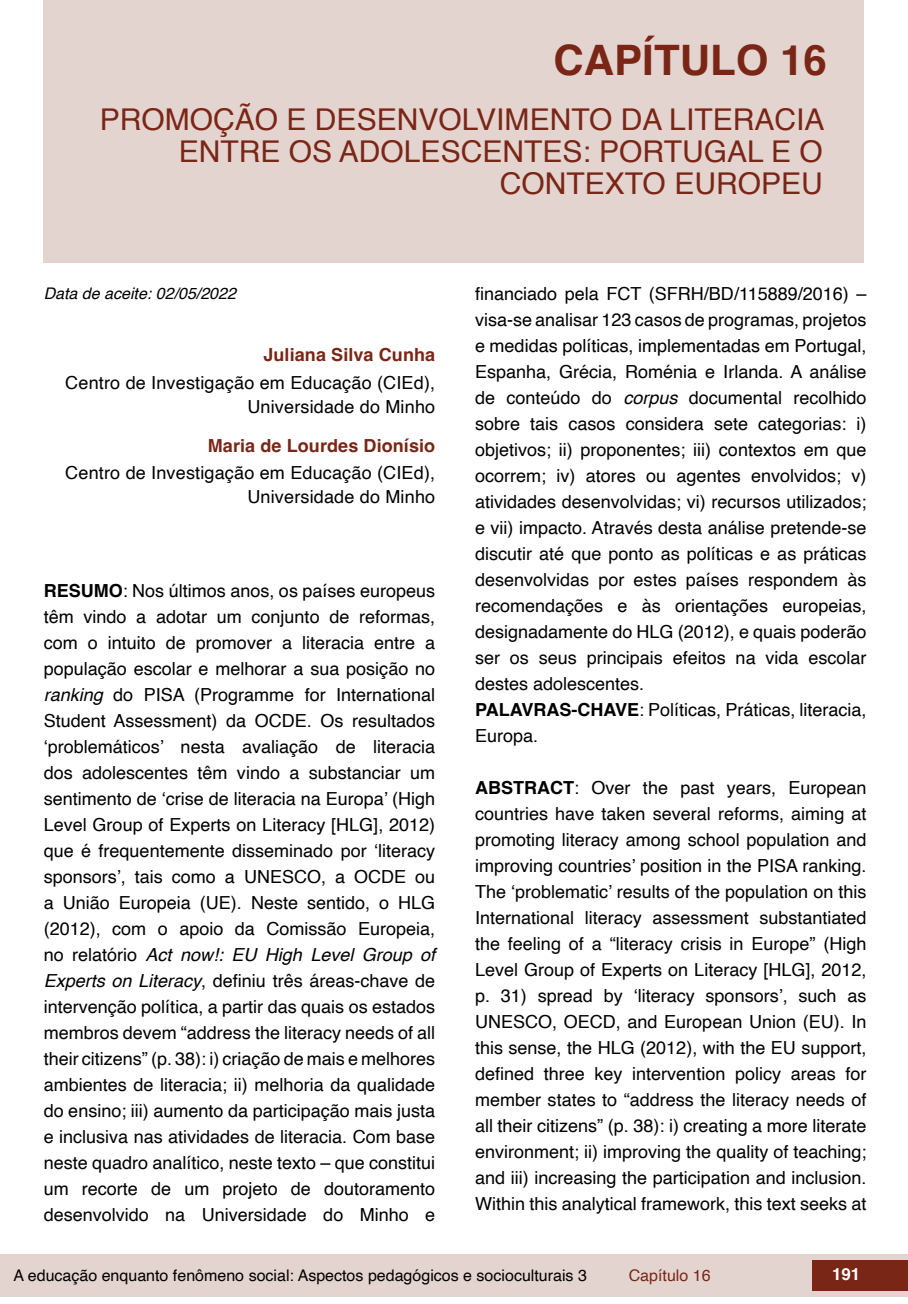
<style>
.page{position:relative;width:908px;height:1304px;background:#fff}
.page>*{position:absolute;margin:0;border:0;box-sizing:border-box;transform-origin:0 0}
.t1{font:700 42px "Helvetica";color:#7a2616}
.t2{font:30px/32px "Helvetica";color:#7a2616;text-align:right}
.t3{font:18px/26px "Helvetica";color:#000;text-align:right}
.t4{font:700 18px "Helvetica";letter-spacing:.005em;color:#7a2616}
.t5{font:700 16.8px "Helvetica";color:#fff}
.t6{font:16px "Helvetica";color:#000}
.t7{font:italic 16px "Helvetica";color:#000}
.t8{font:16px "Helvetica";color:#7a2616}
.s1{font-weight:700}
.s2{font-style:italic}
</style>
<div class="page">
<div style="left:0;top:1254px;width:906px;height:43px;background:#e4d4d0"></div>
<div style="left:812px;top:1261px;width:95px;height:30px;background:#7a2616"></div>
<div style="left:44px;top:0;width:819px;height:263px;background:#e4d4d0"></div>
<h1 class="t1" style="left:553px;top:35px;width:275px">CAPÍTULO 16</h1>
<h2 class="t2" style="left:100px;top:104px;width:726px">PROMOÇÃO E DESENVOLVIMENTO DA LITERACIA<br>ENTRE OS ADOLESCENTES: PORTUGAL E O<br>CONTEXTO EUROPEU</h2>
<p class="t7" style="left:44px;top:280px;width:194px">Data de aceite: 02/05/2022</p>
<p class="t4" style="left:263px;top:344px;width:173px">Juliana Silva Cunha</p>
<p class="t3" style="left:65px;top:371px;width:371px;line-height:24px">Centro de Investigação em Educação (CIEd),<br>Universidade do Minho</p>
<p class="t4" style="left:208px;top:435px;width:229px">Maria de Lourdes Dionísio</p>
<p class="t3" style="left:65px;top:462px;width:371px;line-height:24px">Centro de Investigação em Educação (CIEd),<br>Universidade do Minho</p>
<p class="t3" style="left:44px;top:579px;width:393px;text-align:justify"><span class="s1">RESUMO</span>: Nos últimos anos, os países europeus têm vindo a adotar um conjunto de reformas, com o intuito de promover a literacia entre a população escolar e melhorar a sua posição no <span class="s2">ranking</span> do PISA (Programme for International Student Assessment) da OCDE. Os resultados ‘problemáticos’ nesta avaliação de literacia dos adolescentes têm vindo a substanciar um sentimento de ‘crise de literacia na Europa’ (High Level Group of Experts on Literacy [HLG], 2012) que é frequentemente disseminado por ‘literacy sponsors’, tais como a UNESCO, a OCDE ou a União Europeia (UE). Neste sentido, o HLG (2012), com o apoio da Comissão Europeia, no relatório <span class="s2">Act now!: EU High Level Group of Experts on Literacy</span>, definiu três áreas-chave de intervenção política, a partir das quais os estados membros devem “address the literacy needs of all their citizens” (p. 38): i) criação de mais e melhores ambientes de literacia; ii) melhoria da qualidade do ensino; iii) aumento da participação mais justa e inclusiva nas atividades de literacia. Com base neste quadro analítico, neste texto – que constitui um recorte de um projeto de doutoramento desenvolvido na Universidade do Minho e</p>
<p class="t3" style="left:475px;top:281px;width:393px;text-align:left">financiado pela FCT (SFRH/BD/115889/2016) – visa-se analisar 123 casos de programas, projetos e medidas políticas, implementadas em Portugal, Espanha, Grécia, Roménia e Irlanda. A análise de conteúdo do <span class="s2">corpus</span> documental recolhido sobre tais casos considera sete categorias: i) objetivos; ii) proponentes; iii) contextos em que ocorrem; iv) atores ou agentes envolvidos; v) atividades desenvolvidas; vi) recursos utilizados; e vii) impacto. Através desta análise pretende-se discutir até que ponto as políticas e as práticas desenvolvidas por estes países respondem às recomendações e às orientações europeias, designadamente do HLG (2012), e quais poderão ser os seus principais efeitos na vida escolar destes adolescentes.<br><span class="s1">PALAVRAS-CHAVE</span>: Políticas, Práticas, literacia, Europa.</p>
<p class="t3" style="left:475px;top:775px;width:393px;text-align:justify"><span class="s1">ABSTRACT</span>: Over the past years, European countries have taken several reforms, aiming at promoting literacy among school population and improving countries’ position in the PISA ranking.<br>The ‘problematic’ results of the population on this International literacy assessment substantiated the feeling of a “literacy crisis in Europe” (High Level Group of Experts on Literacy [HLG], 2012, p. 31) spread by ‘literacy sponsors’, such as UNESCO, OECD, and European Union (EU). In this sense, the HLG (2012), with the EU support, defined three key intervention policy areas for member states to “address the literacy needs of all their citizens” (p. 38): i) creating a more literate environment; ii) improving the quality of teaching; and iii) increasing the participation and inclusion.<br>Within this analytical framework, this text seeks at</p>
<p class="t6" style="left:14px;top:1263px;width:574px">A educação enquanto fenômeno social: Aspectos pedagógicos e socioculturais 3</p>
<p class="t8" style="left:628px;top:1263px;width:83px">Capítulo 16</p>
<p class="t5" style="left:831px;top:1264px;width:30px">191</p>
</div>
